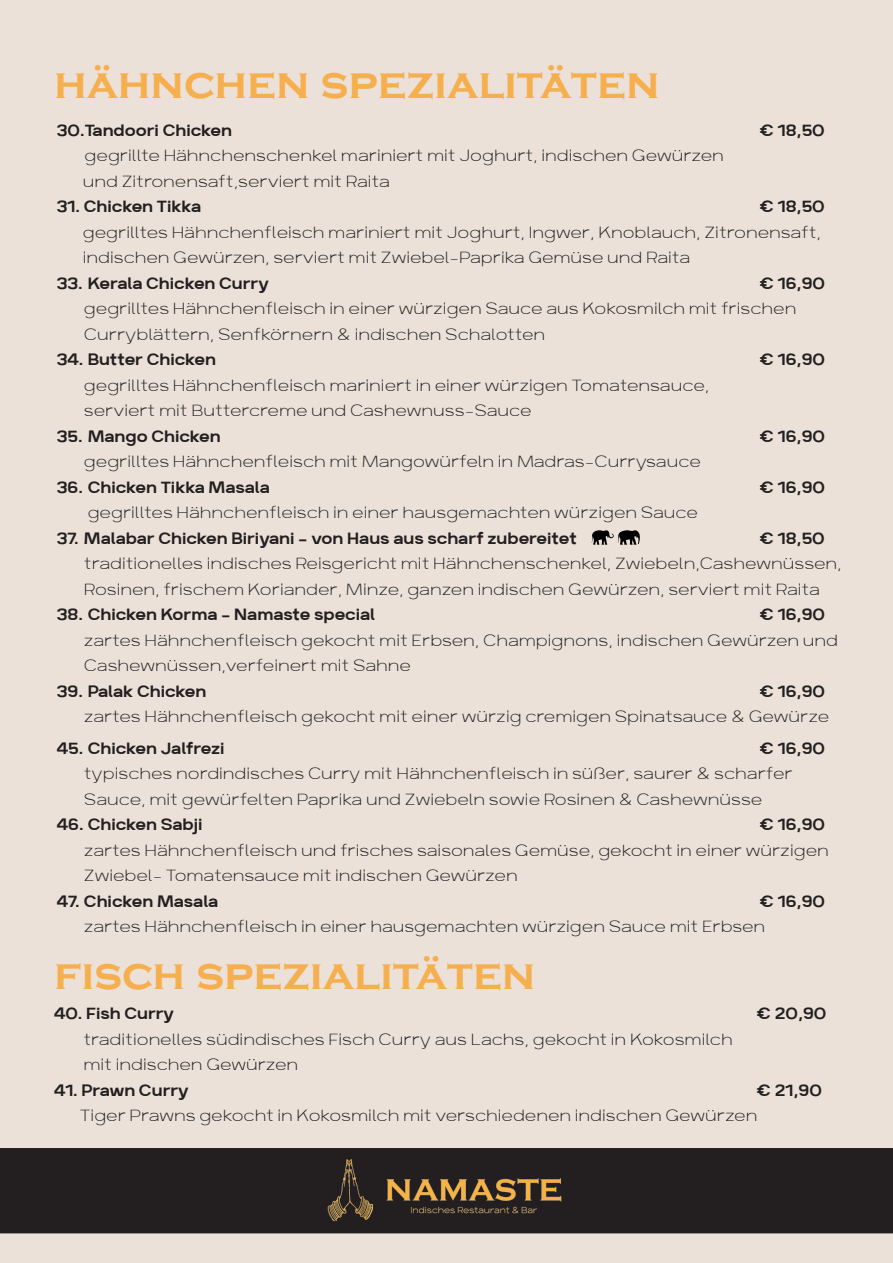
<style>
.page{position:relative;width:893px;height:1263px;background:#ebe1d8}
.page>*{position:absolute;margin:0;border:0;box-sizing:border-box;transform-origin:0 0}
.t1{font:700 45px "Copperplate Gothic";color:#f6af4e}
.t2{font:100 19.5px/25.5px "Breul Grotesk A";color:#231f20}
.t3{font:300 19.5px "Breul Grotesk A";color:#231f20}
.s1{font-weight:300}
</style>
<div class="page">
<div style="left:0;top:1148px;width:893px;height:85px;background:#231f20"></div>
<img style="left:297px;top:1154px;width:299px;height:74px">
<svg style="left:591px;top:530px;width:49px;height:15px"></svg>
<p class="t1" style="left:54px;top:58px;width:607px">hähnchen spezialitäten</p>
<p class="t3" style="left:57px;top:118px;width:177px">30.Tandoori Chicken</p>
<p class="t3" style="left:759px;top:118px;width:67px">€ 18,50</p>
<p class="t2" style="left:83px;top:143px;width:643px">gegrillte Hähnchenschenkel mariniert mit Joghurt, indischen Gewürzen und Zitronensaft,serviert mit Raita</p>
<p class="t3" style="left:57px;top:194px;width:146px">31. Chicken Tikka</p>
<p class="t2" style="left:83px;top:194px;width:743px;text-indent:676px"><span class="s1">€ 18,50 </span>gegrilltes Hähnchenfleisch mariniert mit Joghurt, Ingwer, Knoblauch, Zitronensaft, indischen Gewürzen, serviert mit Zwiebel-Paprika Gemüse und Raita</p>
<p class="t3" style="left:57px;top:271px;width:213px">33. Kerala Chicken Curry</p>
<p class="t2" style="left:84px;top:270px;width:742px;text-indent:675px"><span class="s1">€ 16,90 </span>gegrilltes Hähnchenfleisch in einer würzigen Sauce aus Kokosmilch mit frischen<br>Curryblättern, Senfkörnern &amp; indischen Schalotten</p>
<p class="t3" style="left:57px;top:347px;width:161px">34. Butter Chicken</p>
<p class="t3" style="left:759px;top:347px;width:67px">€ 16,90</p>
<p class="t2" style="left:84px;top:372px;width:627px">gegrilltes Hähnchenfleisch mariniert in einer würzigen Tomatensauce, serviert mit Buttercreme und Cashewnuss-Sauce</p>
<p class="t3" style="left:57px;top:424px;width:165px">35. Mango Chicken</p>
<p class="t3" style="left:759px;top:424px;width:67px">€ 16,90</p>
<p class="t2" style="left:84px;top:449px;width:618px">gegrilltes Hähnchenfleisch mit Mangowürfeln in Madras-Currysauce</p>
<p class="t3" style="left:57px;top:475px;width:214px">36. Chicken Tikka Masala</p>
<p class="t3" style="left:759px;top:475px;width:67px">€ 16,90</p>
<p class="t2" style="left:88px;top:500px;width:612px">gegrilltes Hähnchenfleisch in einer hausgemachten würzigen Sauce</p>
<p class="t3" style="left:57px;top:526px;width:521px">37. Malabar Chicken Biriyani - von Haus aus scharf zubereitet</p>
<p class="t2" style="left:84px;top:525px;width:759px;text-indent:675px"><span class="s1">€ 18,50 </span>traditionelles indisches Reisgericht mit Hähnchenschenkel, Zwiebeln,Cashewnüssen,<br>Rosinen, frischem Koriander, Minze, ganzen indischen Gewürzen, serviert mit Raita</p>
<p class="t3" style="left:57px;top:602px;width:320px">38. Chicken Korma - Namaste special</p>
<p class="t2" style="left:84px;top:602px;width:756px;text-indent:675px"><span class="s1">€ 16,90 </span>zartes Hähnchenfleisch gekocht mit Erbsen, Champignons, indischen Gewürzen und<br>Cashewnüssen,verfeinert mit Sahne</p>
<p class="t3" style="left:57px;top:679px;width:151px">39. Palak Chicken</p>
<p class="t2" style="left:84px;top:678px;width:747px;text-align:right"><span class="s1">€ 16,90<br></span>zartes Hähnchenfleisch gekocht mit einer würzig cremigen Spinatsauce &amp; Gewürze</p>
<p class="t3" style="left:57px;top:735px;width:169px">45. Chicken Jalfrezi</p>
<p class="t2" style="left:84px;top:735px;width:742px;text-indent:675px"><span class="s1">€ 16,90 </span>typisches nordindisches Curry mit Hähnchenfleisch in süßer, saurer &amp; scharfer<br>Sauce, mit gewürfelten Paprika und Zwiebeln sowie Rosinen &amp; Cashewnüsse</p>
<p class="t3" style="left:57px;top:812px;width:147px">46. Chicken Sabji</p>
<p class="t2" style="left:84px;top:811px;width:746px;text-indent:675px"><span class="s1">€ 16,90 </span>zartes Hähnchenfleisch und frisches saisonales Gemüse, gekocht in einer würzigen<br>Zwiebel- Tomatensauce mit indischen Gewürzen</p>
<p class="t3" style="left:57px;top:888px;width:163px">47. Chicken Masala</p>
<p class="t2" style="left:84px;top:888px;width:742px;text-indent:675px"><span class="s1">€ 16,90 </span>zartes Hähnchenfleisch in einer hausgemachten würzigen Sauce mit Erbsen</p>
<p class="t1" style="left:54px;top:949px;width:483px">fisch spezialitäten</p>
<p class="t3" style="left:54px;top:1001px;width:122px">40. Fish Curry</p>
<p class="t3" style="left:756px;top:1001px;width:72px">€ 20,90</p>
<p class="t2" style="left:83px;top:1026px;width:651px">traditionelles südindisches Fisch Curry aus Lachs, gekocht in Kokosmilch mit indischen Gewürzen</p>
<p class="t3" style="left:54px;top:1078px;width:136px">41. Prawn Curry</p>
<p class="t2" style="left:80px;top:1077px;width:744px;text-indent:676px"><span class="s1">€ 21,90<br></span>Tiger Prawns gekocht in Kokosmilch mit verschiedenen indischen Gewürzen</p>
</div>
